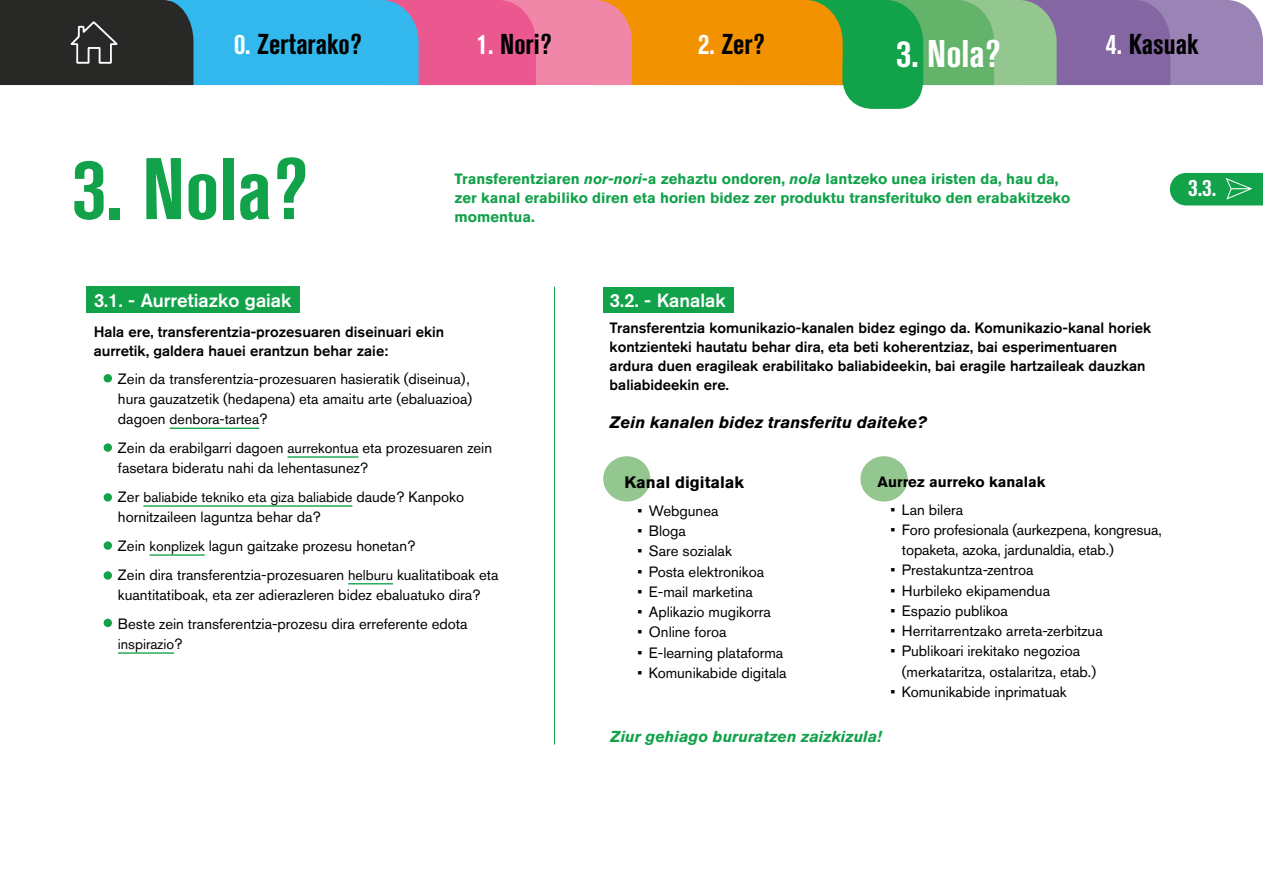
<style>
.page{position:relative;width:1263px;height:893px;background:#fff}
.page>*{position:absolute;margin:0;border:0;box-sizing:border-box;transform-origin:0 0}
.t1{font:700 condensed 86.4px "Akzidenz Grotesk BQ";color:#12a24a}
.t2{font:700 condensed 38.25px "Akzidenz Grotesk BQ";color:#fff}
.t3{font:700 condensed 28.5px "Akzidenz Grotesk BQ";color:#000}
.t4{font:700 condensed 24px "Akzidenz Grotesk BQ";color:#fff}
.t5{font:500 18.9px "Akzidenz Grotesk BQ";color:#fff}
.t6{font:italic 700 16.5px "Akzidenz Grotesk BQ";color:#000}
.t7{font:700 16.5px "Akzidenz Grotesk BQ";color:#000}
.t8{font:italic 700 15.75px "Akzidenz Grotesk BQ";color:#12a24a}
.t9{font:14.85px/20.2px "Akzidenz Grotesk BQ";color:#000}
.t10{font:500 14.85px/18.9px "Akzidenz Grotesk BQ";color:#000}
.t11{font:700 14.85px/18.9px "Akzidenz Grotesk BQ";color:#12a24a}
.t12{font:700 14.85px "Akzidenz Grotesk BQ";color:#000}
.t13{font:14.1px "Akzidenz Grotesk BQ";color:#000}
.s1{color:#fff}
.s2{font-style:italic}
.s3{font-size:14.85px}
.s4{font-size:14.1px}
</style>
<div class="page">
<div style="left:603px;top:456px;width:47px;height:46px;background:#94c690;border-radius:50%"></div>
<div style="left:860px;top:456px;width:47px;height:46px;background:#94c690;border-radius:50%"></div>
<div style="left:86px;top:287px;width:214px;height:26px;background:#12a24a"></div>
<div style="left:603px;top:287px;width:130px;height:26px;background:#12a24a"></div>
<svg style="left:0;top:0;width:1263px;height:109px"></svg>
<hr style="left:170px;top:428px;width:89px;height:1px;background:#12a24a">
<hr style="left:287px;top:456px;width:71px;height:2px;background:#12a24a">
<hr style="left:143px;top:505px;width:209px;height:2px;background:#12a24a">
<hr style="left:150px;top:554px;width:55px;height:2px;background:#12a24a">
<hr style="left:348px;top:583px;width:45px;height:1px;background:#12a24a">
<hr style="left:118px;top:652px;width:56px;height:2px;background:#12a24a">
<hr style="left:554px;top:287px;width:1px;height:458px;background:#12a24a">
<div style="left:104px;top:571px;width:8px;height:9px;background:#12a24a;border-radius:50%"></div>
<div style="left:104px;top:541px;width:8px;height:9px;background:#12a24a;border-radius:50%"></div>
<div style="left:104px;top:493px;width:8px;height:9px;background:#12a24a;border-radius:50%"></div>
<div style="left:104px;top:443px;width:8px;height:9px;background:#12a24a;border-radius:50%"></div>
<div style="left:104px;top:374px;width:8px;height:8px;background:#12a24a;border-radius:50%"></div>
<div style="left:104px;top:619px;width:8px;height:8px;background:#12a24a;border-radius:50%"></div>
<svg style="left:1170px;top:173px;width:93px;height:32px;background:#21a855"></svg>
<h3 class="t3" style="left:234px;top:28px;width:129px"><span class="s1">0.</span> Zertarako?</h3>
<h3 class="t3" style="left:477px;top:28px;width:76px"><span class="s1">1.</span> Nori?</h3>
<h3 class="t3" style="left:698px;top:28px;width:68px"><span class="s1">2.</span> Zer?</h3>
<h3 class="t3" style="left:1106px;top:28px;width:94px"><span class="s1">4.</span> Kasuak</h3>
<h2 class="t2" style="left:896px;top:32px;width:106px">3. Nola?</h2>
<h1 class="t1" style="left:72px;top:140px;width:237px">3. Nola?</h1>
<p class="t11" style="left:455px;top:169px;width:617px">Transferentziaren <span class="s2">nor-nori</span>-a zehaztu ondoren, <span class="s2">nola</span> lantzeko unea iristen da, hau da, zer kanal erabiliko diren eta horien bidez zer produktu transferituko den erabakitzeko momentua.</p>
<h3 class="t4" style="left:1188px;top:174px;width:29px">3.3.</h3>
<p class="t5" style="left:94px;top:288px;width:199px">3.1. - Aurretiazko gaiak</p>
<p class="t10" style="left:94px;top:322px;width:352px">Hala ere, transferentzia-prozesuaren diseinuari ekin aurretik, galdera hauei erantzun behar zaie:</p>
<p class="t9" style="left:106px;top:368px;width:367px;text-align:right">• Zein da transferentzia-prozesuaren hasieratik (diseinua), hura gauzatzetik (hedapena) eta amaitu arte (ebaluazioa)</p>
<p class="t13" style="left:118px;top:411px;width:151px"><span class="s3">dagoen</span> denbora-tartea<span class="s3">?</span></p>
<p class="t9" style="left:118px;top:438px;width:376px;text-indent:-11px">• Zein da erabilgarri dagoen <span class="s4">aurrekontua</span> eta prozesuaren zein fasetara bideratu nahi da lehentasunez?</p>
<p class="t13" style="left:106px;top:489px;width:359px"><span class="s3">• Zer</span> baliabide tekniko eta giza baliabide <span class="s3">daude? Kanpoko</span></p>
<p class="t9" style="left:118px;top:507px;width:204px">hornitzaileen laguntza behar da?</p>
<p class="t9" style="left:106px;top:536px;width:310px">• Zein <span class="s4">konplizek</span> lagun gaitzake prozesu honetan?</p>
<p class="t9" style="left:106px;top:564px;width:394px;text-align:center">• Zein dira transferentzia-prozesuaren <span class="s4">helburu</span> kualitatiboak eta kuantitatiboak, eta zer adierazleren bidez ebaluatuko dira?</p>
<p class="t9" style="left:106px;top:613px;width:363px">• Beste zein transferentzia-prozesu dira erreferente edota</p>
<p class="t13" style="left:118px;top:636px;width:66px">inspirazio<span class="s3">?</span></p>
<p class="t5" style="left:610px;top:288px;width:117px">3.2. - Kanalak</p>
<p class="t10" style="left:610px;top:318px;width:543px">Transferentzia komunikazio-kanalen bidez egingo da. Komunikazio-kanal horiek kontzienteki hautatu behar dira, eta beti koherentziaz, bai esperimentuaren ardura duen eragileak erabilitako baliabideekin, bai eragile hartzaileak dauzkan baliabideekin ere.</p>
<p class="t6" style="left:610px;top:412px;width:318px">Zein kanalen bidez transferitu daiteke?</p>
<p class="t7" style="left:624px;top:472px;width:121px">Kanal digitalak</p>
<p class="t9" style="left:637px;top:500px;width:83px">• Webgunea</p>
<p class="t9" style="left:637px;top:521px;width:50px">• Bloga</p>
<p class="t9" style="left:637px;top:541px;width:96px">• Sare sozialak</p>
<p class="t9" style="left:637px;top:561px;width:128px">• Posta elektronikoa</p>
<p class="t9" style="left:637px;top:581px;width:117px">• E-mail marketina</p>
<p class="t9" style="left:637px;top:602px;width:135px">• Aplikazio mugikorra</p>
<p class="t9" style="left:637px;top:622px;width:91px">• Online foroa</p>
<p class="t9" style="left:637px;top:642px;width:147px">• E-learning plataforma</p>
<p class="t9" style="left:637px;top:662px;width:151px">• Komunikabide digitala</p>
<p class="t12" style="left:878px;top:473px;width:169px">Aurrez aurreko kanalak</p>
<p class="t9" style="left:890px;top:499px;width:74px">• Lan bilera</p>
<p class="t9" style="left:902px;top:519px;width:261px;text-indent:-11px">• Foro profesionala (aurkezpena, kongresua, topaketa, azoka, jardunaldia, etab.)</p>
<p class="t9" style="left:890px;top:560px;width:144px">• Prestakuntza-zentroa</p>
<p class="t9" style="left:890px;top:580px;width:161px">• Hurbileko ekipamendua</p>
<p class="t9" style="left:890px;top:600px;width:119px">• Espazio publikoa</p>
<p class="t9" style="left:890px;top:621px;width:214px">• Herritarrentzako arreta-zerbitzua</p>
<p class="t9" style="left:902px;top:641px;width:196px;text-indent:-11px">• Publikoari irekitako negozioa (merkataritza, ostalaritza, etab.)</p>
<p class="t9" style="left:890px;top:681px;width:178px">• Komunikabide inprimatuak</p>
<p class="t8" style="left:610px;top:727px;width:273px">Ziur gehiago bururatzen zaizkizula!</p>
</div>
